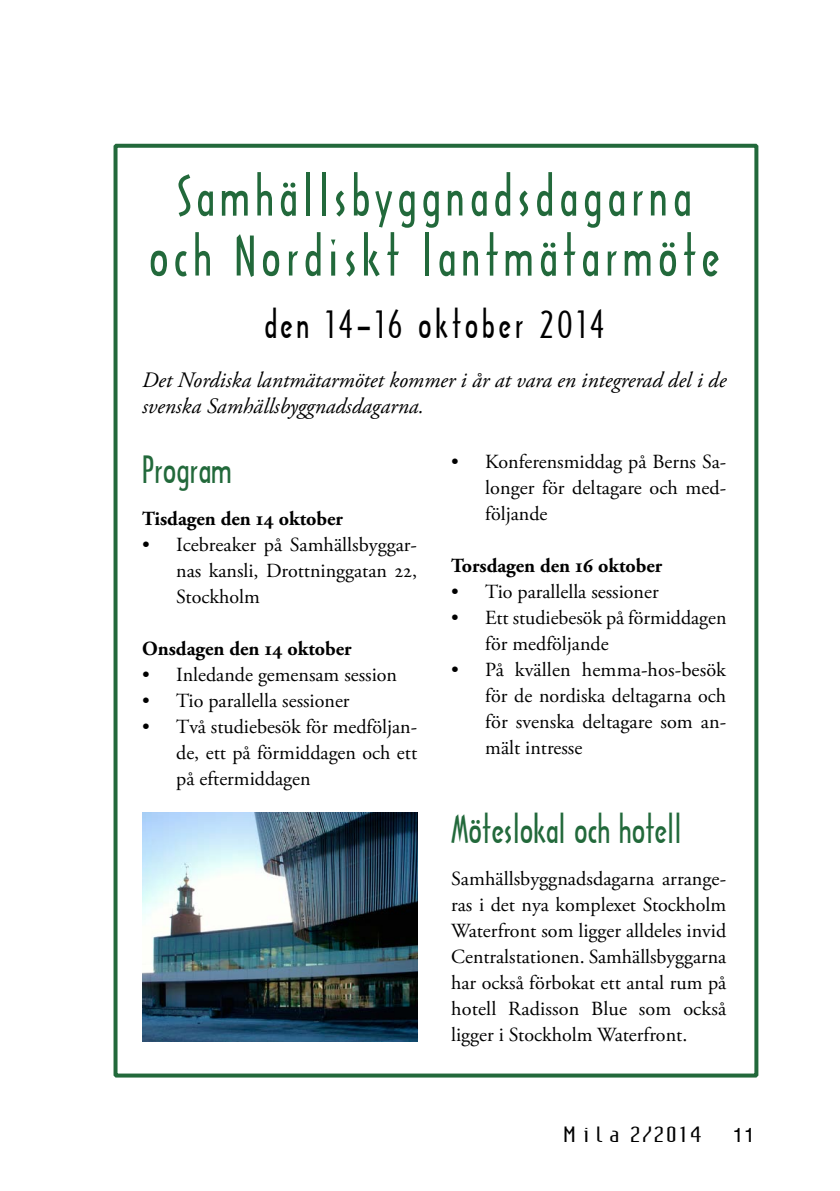
<style>
.page{position:relative;width:840px;height:1191px;background:#fff}
.page>*{position:absolute;margin:0;border:0;box-sizing:border-box;transform-origin:0 0}
.t1{font:52px/60px "Architecture Plain";letter-spacing:.1em;color:#22693b;text-align:center}
.t2{font:36px "Architecture Plain";color:#22693b}
.t3{font:36px "Architecture Plain";letter-spacing:.1em;color:#000}
.t4{font:italic 22px/26px "Adobe Garamond Pro";color:#000}
.t5{font:22px "Institution";color:#000;scale:1.7 1}
.t6{font:20px/26px "Adobe Garamond Pro";color:#000;text-align:justify}
.t7{font:700 20px "Adobe Garamond Pro";color:#000}
.t8{font:20px "Helvetica";color:#000}
</style>
<div class="page">
<div style="left:113px;top:144px;width:645px;height:933px;border:4px solid #22693b"></div>
<img style="left:142px;top:812px;width:275px;height:229px">
<h1 class="t1" style="left:149px;top:166px;width:571px">Samhällsbyggnadsdagarna och Nordiskt lantmätarmöte</h1>
<h2 class="t3" style="left:264px;top:302px;width:341px">den 14–16 oktober 2014</h2>
<p class="t4" style="left:142px;top:368px;width:585px">Det Nordiska lantmätarmötet kommer i år at vara en integrerad del i de svenska Samhällsbyggnadsdagarna.</p>
<h2 class="t2" style="left:142px;top:447px;width:91px">Program</h2>
<p class="t7" style="left:142px;top:507px;width:202px">Tisdagen den 14 oktober</p>
<p class="t6" style="left:176px;top:533px;width:242px;text-indent:-34px">• Icebreaker på Samhällsbyggar&shy;nas kansli, Drottninggatan 22, Stockholm</p>
<p class="t7" style="left:142px;top:637px;width:211px">Onsdagen den 14 oktober</p>
<p class="t6" style="left:142px;top:663px;width:256px">• Inledande gemensam session</p>
<p class="t6" style="left:142px;top:689px;width:209px">• Tio parallella sessioner</p>
<p class="t6" style="left:176px;top:715px;width:242px;text-indent:-34px">• Två studiebesök för medföljan&shy;de, ett på förmiddagen och ett på eftermiddagen</p>
<p class="t6" style="left:485px;top:449px;width:242px;text-indent:-34px">• Konferensmiddag på Berns Sa&shy;longer för deltagare och med&shy;följande</p>
<p class="t7" style="left:451px;top:554px;width:212px">Torsdagen den 16 oktober</p>
<p class="t6" style="left:451px;top:579px;width:209px">• Tio parallella sessioner</p>
<p class="t6" style="left:485px;top:605px;width:242px;text-indent:-34px">• Ett studiebesök på förmiddagen för medföljande</p>
<p class="t6" style="left:485px;top:657px;width:242px;text-indent:-34px">• På kvällen hemma-hos-besök för de nordiska deltagarna och för svenska deltagare som an&shy;mält intresse</p>
<h2 class="t2" style="left:451px;top:806px;width:232px">Möteslokal och hotell</h2>
<p class="t6" style="left:451px;top:866px;width:276px">Samhällsbyggnadsdagarna arrange&shy;ras i det nya komplexet Stockholm Waterfront som ligger alldeles invid Centralstationen. Samhällsbyggarna har också förbokat ett antal rum på hotell Radisson Blue som också ligger i Stockholm Waterfront.</p>
<p class="t5" style="left:562px;top:1123px;width:83px">M i l a 2/2014</p>
<p class="t8" style="left:732px;top:1123px;width:24px">11</p>
</div>
